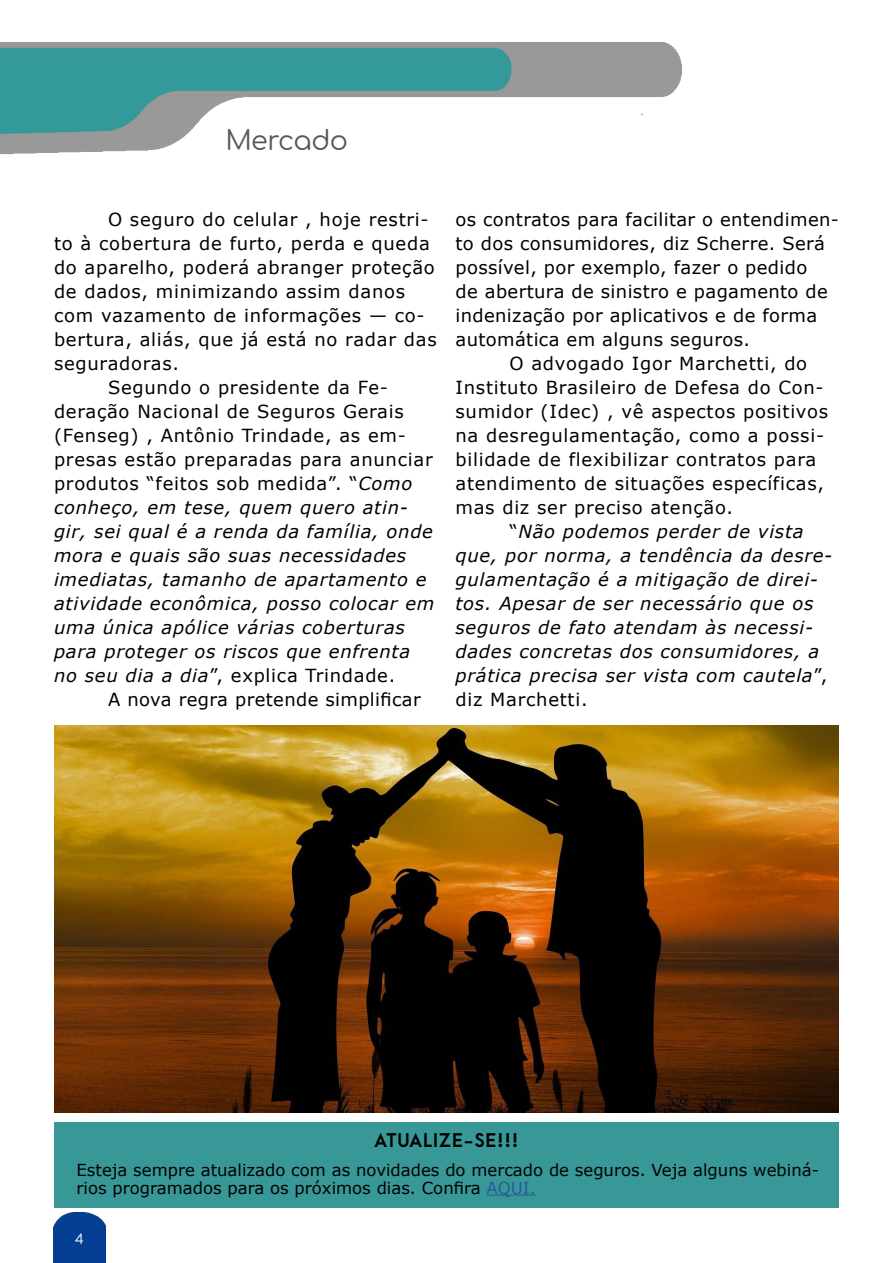
<style>
.page{position:relative;width:893px;height:1263px;background:#fff}
.page>*{position:absolute;margin:0;border:0;box-sizing:border-box;transform-origin:0 0}
.t1{font:27px "Comfortaa";letter-spacing:-.02em;color:#575756}
.t2{font:18px "Verdana";letter-spacing:.04em;color:#000}
.t3{font:italic 18px "Verdana";letter-spacing:.04em;color:#000}
.t4{font:18px "Verdana";letter-spacing:.02em;color:#000}
.t5{font:700 18px "Arca Majora 3";letter-spacing:.05em;color:#000}
.t6{font:16.5px/18px "Verdana";color:#000}
.t7{font:13.5px "Comfortaa";color:#fff}
.s1{font-style:italic}
.s2{font-style:normal}
.s3{color:#275b9b}
</style>
<div class="page">
<img style="left:54px;top:1212px;width:51px;height:51px">
<img style="left:0;top:43px;width:682px;height:111px">
<img style="left:54px;top:725px;width:785px;height:387px">
<div style="left:55px;top:1123px;width:784px;height:85px;background:#389898"></div>
<hr style="left:486px;top:1194px;width:50px;height:1px;background:#275b9b">
<h1 class="t1" style="left:225px;top:116px;width:124px">Mercado</h1>
<p class="t2" style="left:108px;top:207px;width:322px">O seguro do celular , hoje restri-</p>
<p class="t2" style="left:54px;top:231px;width:377px">to à cobertura de furto, perda e queda</p>
<p class="t2" style="left:54px;top:255px;width:382px">do aparelho, poderá abranger proteção</p>
<p class="t2" style="left:54px;top:279px;width:353px">de dados, minimizando assim danos</p>
<p class="t2" style="left:54px;top:303px;width:372px">com vazamento de informações — co-</p>
<p class="t2" style="left:54px;top:327px;width:384px">bertura, aliás, que já está no radar das</p>
<p class="t2" style="left:54px;top:351px;width:127px">seguradoras.</p>
<p class="t2" style="left:108px;top:375px;width:282px">Segundo o presidente da Fe-</p>
<p class="t2" style="left:54px;top:399px;width:351px">deração Nacional de Seguros Gerais</p>
<p class="t2" style="left:54px;top:423px;width:353px">(Fenseg) , Antônio Trindade, as em-</p>
<p class="t2" style="left:54px;top:447px;width:380px">presas estão preparadas para anunciar</p>
<p class="t2" style="left:54px;top:471px;width:360px">produtos “feitos sob medida”. “<span class="s1">Como</span></p>
<p class="t3" style="left:54px;top:495px;width:356px">conheço, em tese, quem quero atin-</p>
<p class="t3" style="left:54px;top:519px;width:380px">gir, sei qual é a renda da família, onde</p>
<p class="t3" style="left:54px;top:543px;width:354px">mora e quais são suas necessidades</p>
<p class="t3" style="left:54px;top:567px;width:374px">imediatas, tamanho de apartamento e</p>
<p class="t3" style="left:54px;top:591px;width:382px">atividade econômica, posso colocar em</p>
<p class="t3" style="left:54px;top:615px;width:352px">uma única apólice várias coberturas</p>
<p class="t3" style="left:54px;top:639px;width:358px">para proteger os riscos que enfrenta</p>
<p class="t2" style="left:54px;top:663px;width:343px"><span class="s1">no seu dia a dia</span>”, explica Trindade.</p>
<p class="t4" style="left:108px;top:687px;width:314px">A nova regra pretende simplificar</p>
<p class="t4" style="left:455px;top:207px;width:385px">os contratos para facilitar o entendimen-</p>
<p class="t4" style="left:455px;top:231px;width:371px">to dos consumidores, diz Scherre. Será</p>
<p class="t4" style="left:455px;top:255px;width:353px">possível, por exemplo, fazer o pedido</p>
<p class="t4" style="left:455px;top:279px;width:374px">de abertura de sinistro e pagamento de</p>
<p class="t4" style="left:455px;top:303px;width:363px">indenização por aplicativos e de forma</p>
<p class="t4" style="left:455px;top:327px;width:296px">automática em alguns seguros.</p>
<p class="t2" style="left:509px;top:351px;width:299px">O advogado Igor Marchetti, do</p>
<p class="t2" style="left:455px;top:375px;width:370px">Instituto Brasileiro de Defesa do Con-</p>
<p class="t2" style="left:455px;top:399px;width:374px">sumidor (Idec) , vê aspectos positivos</p>
<p class="t2" style="left:455px;top:423px;width:370px">na desregulamentação, como a possi-</p>
<p class="t2" style="left:455px;top:447px;width:362px">bilidade de flexibilizar contratos para</p>
<p class="t2" style="left:455px;top:471px;width:370px">atendimento de situações específicas,</p>
<p class="t2" style="left:455px;top:495px;width:279px">mas diz ser preciso atenção.</p>
<p class="t3" style="left:509px;top:519px;width:296px"><span class="s2">“</span>Não podemos perder de vista</p>
<p class="t3" style="left:455px;top:543px;width:378px">que, por norma, a tendência da desre-</p>
<p class="t3" style="left:455px;top:567px;width:364px">gulamentação é a mitigação de direi-</p>
<p class="t3" style="left:455px;top:591px;width:359px">tos. Apesar de ser necessário que os</p>
<p class="t3" style="left:455px;top:615px;width:359px">seguros de fato atendam às necessi-</p>
<p class="t3" style="left:455px;top:639px;width:365px">dades concretas dos consumidores, a</p>
<p class="t3" style="left:455px;top:663px;width:373px">prática precisa ser vista com cautela<span class="s2">”,</span></p>
<p class="t2" style="left:455px;top:687px;width:134px">diz Marchetti.</p>
<p class="t5" style="left:375px;top:1124px;width:145px">ATUALIZE-SE!!!</p>
<p class="t6" style="left:77px;top:1160px;width:744px">Esteja sempre atualizado com as novidades do mercado de seguros. Veja alguns webiná&shy;rios programados para os próximos dias. Confira <span class="s3">AQUI.</span></p>
<p class="t7" style="left:75px;top:1227px;width:10px">4</p>
</div>
